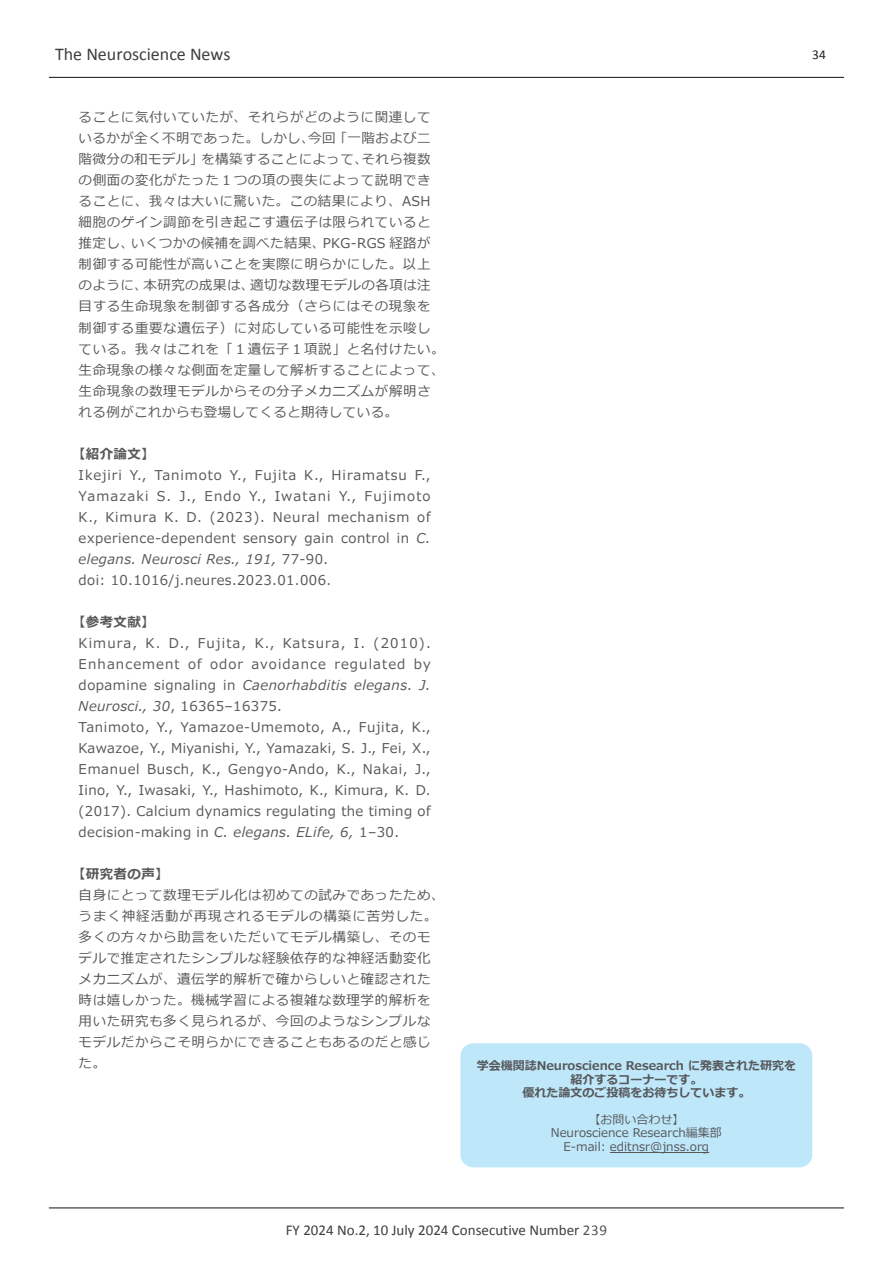
<style>
.page{position:relative;width:893px;height:1263px;background:#fff}
.page>*{position:absolute;margin:0;border:0;box-sizing:border-box;transform-origin:0 0}
.t1{font:18px "Calibri";color:#3e3e3f}
.t2{font:15px "Calibri";color:#3e3e3f}
.t3{font:13.5px/21px "Meiryo";letter-spacing:.045em;color:#57585a}
.t4{font:13.5px "Meiryo";letter-spacing:.085em;color:#57585a}
.t5{font:13.5px "Meiryo";letter-spacing:.08em;color:#57585a}
.t6{font:italic 13.5px "Meiryo";letter-spacing:.04em;color:#57585a}
.t7{font:13.5px "Meiryo";letter-spacing:.07em;color:#57585a}
.t8{font:700 13.5px "Meiryo";letter-spacing:.03em;color:#57585a}
.t9{font:13.5px "Calibri";color:#231f20}
.t10{font:700 12px/13.5px "Meiryo";color:#57585a;text-align:center}
.t11{font:12px/13.5px "Meiryo";color:#57585a;text-align:center}
.s1{font-style:italic}
.s2{color:#545557}
</style>
<div class="page">
<hr style="left:49px;top:77px;width:795px;height:1px;background:#231f20">
<hr style="left:49px;top:1207px;width:795px;height:1px;background:#231f20">
<div style="left:460px;top:1043px;width:352px;height:124px;background:#bee7fa;border-radius:13px"></div>
<hr style="left:610px;top:1152px;width:99px;height:1px;background:#57585a">
<h1 class="t1" style="left:55px;top:43px;width:177px">The Neuroscience News</h1>
<p class="t3" style="left:79px;top:108px;width:353px;text-align:right">ることに気付いていたが、それらがどのように関連して今回「一階および二</p>
<p class="t3" style="left:79px;top:129px;width:237px">いるかが全く不明であった。しかし、</p>
<p class="t3" style="left:79px;top:150px;width:291px">階微分の和モデル」を構築することによって、</p>
<p class="t3" style="left:79px;top:171px;width:354px">の側面の変化がたった１つの項の喪失によって説明でき</p>
<p class="t3" style="left:79px;top:192px;width:353px">ることに、我々は大いに驚いた。この結果により、ASH</p>
<p class="t3" style="left:79px;top:213px;width:354px">細胞のゲイン調節を引き起こす遺伝子は限られていると</p>
<p class="t3" style="left:323px;top:234px;width:109px">PKG-RGS 経路が</p>
<p class="t3" style="left:361px;top:150px;width:71px">それら複数</p>
<p class="t3" style="left:79px;top:234px;width:57px">推定し、</p>
<p class="t3" style="left:79px;top:255px;width:353px">制御する可能性が高いことを実際に明らかにした。以上</p>
<p class="t3" style="left:250px;top:276px;width:182px">適切な数理モデルの各項は注</p>
<p class="t3" style="left:131px;top:234px;width:196px">いくつかの候補を調べた結果、</p>
<p class="t3" style="left:144px;top:276px;width:112px">本研究の成果は、</p>
<p class="t3" style="left:79px;top:276px;width:367px">のように、<br>目する生命現象を制御する各成分（さらにはその現象を制御する重要な遺伝子）に対応している可能性を示唆している。我々はこれを「１遺伝子１項説」と名付けたい。生命現象の様々な側面を定量して解析することによって、生命現象の数理モデルからその分子メカニズムが解明される例がこれからも登場してくると期待している。</p>
<p class="t8" style="left:72px;top:444px;width:85px">【紹介論文【</p>
<p class="t3" style="left:415px;top:465px;width:17px">F.,</p>
<p class="t7" style="left:79px;top:465px;width:45px">Ikejiri</p>
<p class="t7" style="left:155px;top:465px;width:69px">Tanimoto</p>
<p class="t3" style="left:255px;top:465px;width:43px">Fujita</p>
<p class="t7" style="left:332px;top:465px;width:77px">Hiramatsu</p>
<p class="t3" style="left:130px;top:465px;width:18px">Y.,</p>
<p class="t3" style="left:230px;top:465px;width:18px">Y.,</p>
<p class="t3" style="left:304px;top:465px;width:21px">K.,</p>
<p class="t4" style="left:79px;top:486px;width:71px">Yamazaki</p>
<p class="t3" style="left:157px;top:486px;width:16px">S.</p>
<p class="t3" style="left:180px;top:486px;width:18px">J.,</p>
<p class="t3" style="left:205px;top:486px;width:38px">Endo</p>
<p class="t3" style="left:249px;top:486px;width:19px">Y.,</p>
<p class="t4" style="left:275px;top:486px;width:57px">Iwatani</p>
<p class="t3" style="left:339px;top:486px;width:19px">Y.,</p>
<p class="t4" style="left:365px;top:486px;width:68px">Fujimoto</p>
<p class="t3" style="left:79px;top:507px;width:21px">K.,</p>
<p class="t3" style="left:106px;top:507px;width:53px">Kimura</p>
<p class="t3" style="left:164px;top:507px;width:39px">K D. .</p>
<p class="t3" style="left:210px;top:507px;width:57px">(2023 .)</p>
<p class="t3" style="left:273px;top:507px;width:48px">Neural</p>
<p class="t3" style="left:327px;top:507px;width:83px">mechanism</p>
<p class="t3" style="left:417px;top:507px;width:15px">of</p>
<p class="t3" style="left:79px;top:528px;width:254px">experience-dependent<br><span class="s1">elegans. Neurosci Res., 191,</span> 77-90. doi: 10.1016/ .j neures.2023.01.006.</p>
<p class="t8" style="left:72px;top:612px;width:85px">【参考文献【</p>
<p class="t4" style="left:283px;top:633px;width:149px">Katsura ).I, 2 0 1 0 .(</p>
<p class="t3" style="left:341px;top:528px;width:50px">control</p>
<p class="t3" style="left:304px;top:528px;width:31px">gain</p>
<p class="t3" style="left:397px;top:528px;width:14px">in</p>
<p class="t6" style="left:416px;top:528px;width:16px">C.</p>
<p class="t3" style="left:243px;top:528px;width:56px">sensory</p>
<p class="t3" style="left:79px;top:633px;width:112px">Kimura K, D. . ,</p>
<p class="t3" style="left:198px;top:633px;width:78px">Fujita K, .,</p>
<p class="t5" style="left:79px;top:654px;width:103px">Enhancement</p>
<p class="t3" style="left:188px;top:654px;width:15px">of</p>
<p class="t3" style="left:210px;top:654px;width:35px">odor</p>
<p class="t5" style="left:251px;top:654px;width:76px">avoidance</p>
<p class="t5" style="left:334px;top:654px;width:73px">regulated</p>
<p class="t3" style="left:414px;top:654px;width:18px">by</p>
<p class="t3" style="left:79px;top:675px;width:205px">dopamine<br><span class="s1">Neurosci., 30</span>, 16365–16375.</p>
<p class="t3" style="left:154px;top:675px;width:64px">signaling</p>
<p class="t6" style="left:243px;top:675px;width:106px">Caenorhabditis</p>
<p class="t6" style="left:354px;top:675px;width:78px">elegans .J.</p>
<p class="t3" style="left:223px;top:675px;width:14px">in</p>
<p class="t3" style="left:79px;top:717px;width:96px">Tanimoto Y, .,</p>
<p class="t3" style="left:79px;top:738px;width:353px">Kawazoe Y, ., Miyanishi Y, ., Yamazaki S, J. ., Fei X, .,</p>
<p class="t3" style="left:363px;top:759px;width:69px">Nakai J, .,</p>
<p class="t3" style="left:359px;top:717px;width:73px">Fujita K, .,</p>
<p class="t3" style="left:181px;top:717px;width:172px">Yamazoe-Umemoto A, .,</p>
<p class="t3" style="left:79px;top:759px;width:63px">Emanuel</p>
<p class="t3" style="left:147px;top:759px;width:75px">Busch K, .,</p>
<p class="t3" style="left:228px;top:759px;width:129px">Gengyo-Ando K, .,</p>
<p class="t3" style="left:139px;top:780px;width:81px">Iwasaki Y, .,</p>
<p class="t3" style="left:225px;top:780px;width:105px">Hashimoto K, .,</p>
<p class="t3" style="left:79px;top:780px;width:353px">Iino Y, .,<br>(2017 .) Calcium dynamics regulating the timing of decision-making in <span class="s1">C. elegans. ELife, 6,</span> 1–30.</p>
<p class="t8" style="left:72px;top:864px;width:98px">【研究者の声【</p>
<p class="t3" style="left:79px;top:885px;width:367px">自身にとって数理モデル化は初めての試みであったため、うまく神経活動が再現されるモデルの構築に苦労した。多くの方々から助言をいただいてモデル構築し、そのモデルで推定されたシンプルな経験依存的な神経活動変化メカニズムが、遺伝学的解析で確からしいと確認された時は嬉しかった。機械学習による複雑な数理学的解析を用いた研究も多く見られるが、今回のようなシンプルなモデルだからこそ明らかにできることもあるのだと感じ</p>
<p class="t3" style="left:335px;top:780px;width:98px">Kimura K, D. .</p>
<p class="t3" style="left:79px;top:1053px;width:29px">た。</p>
<p class="t9" style="left:812px;top:46px;width:15px">34</p>
<p class="t10" style="left:477px;top:1060px;width:321px">学会機関誌Neuroscience Research に発表された研究を</p>
<p class="t10" style="left:522px;top:1073px;width:229px">紹介するコーナーです。<br>優れた論文のご投稿をお待ちしています。</p>
<p class="t11" style="left:551px;top:1113px;width:173px">【お問い合わせ【<br>Neuroscience Research編集部<br>E-mail: editnsr@jnss.org</p>
<p class="t2" style="left:286px;top:1221px;width:323px">FY 2024 No.2, 10 July 2024 Consecutive Number <span class="s2">239</span></p>
</div>
